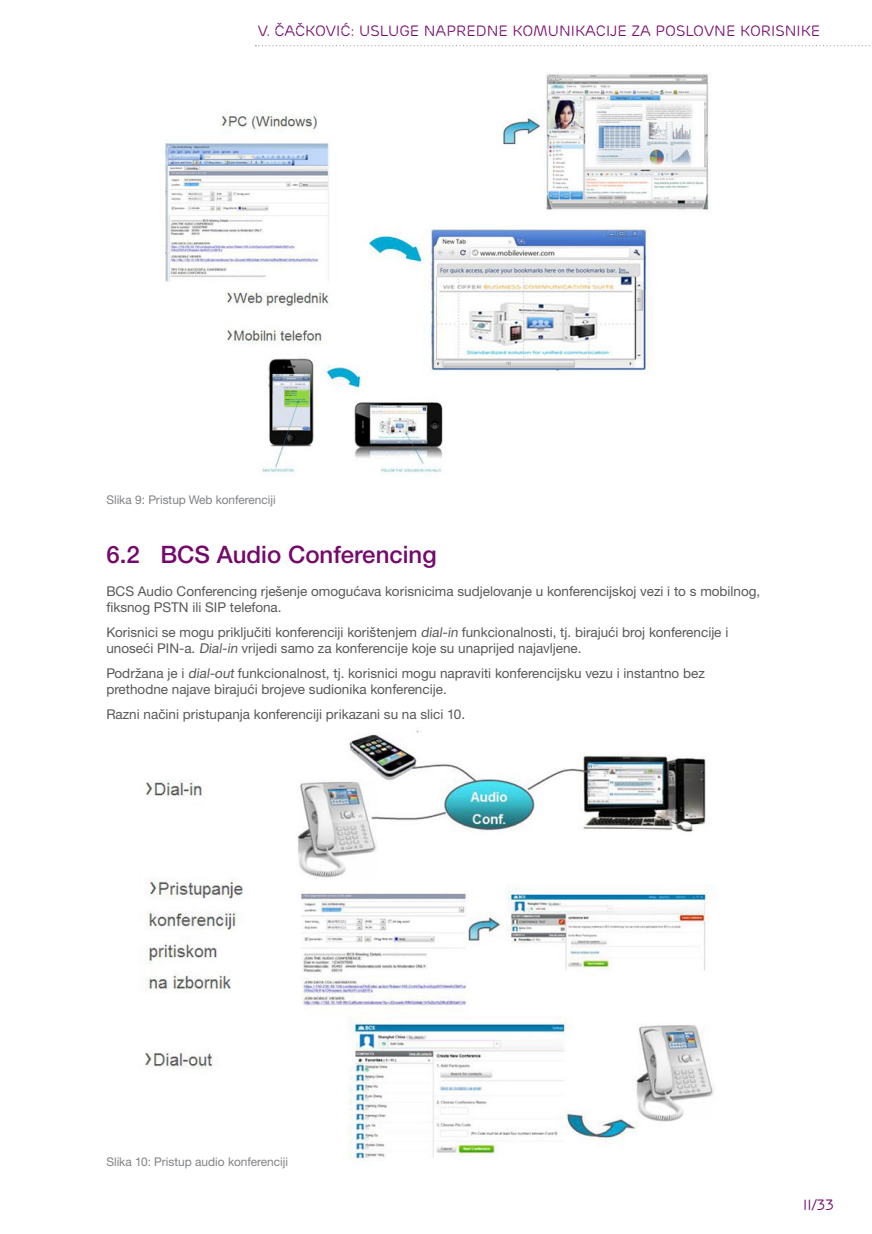
<style>
.page{position:relative;width:872px;height:1234px;background:#fff}
.page>*{position:absolute;margin:0;border:0;box-sizing:border-box;transform-origin:0 0}
.Podnaslov_1_1{font:500 24px "Ericsson Sans";color:#75096b}
.t1{font:15px "Ericsson Capital";color:#75096b}
.osnovni_tekst{font:13.5px/16.2px "Ericsson Sans";color:#57585a}
.potpis_pod_sliku{font:12px "Ericsson Sans";color:#808285}
</style>
<div class="page">
<svg style="left:255px;top:45px;width:615px;height:1px"></svg>
<img style="left:144px;top:730px;width:573px;height:432px">
<img style="left:165px;top:74px;width:544px;height:400px">
<p class="t1" style="left:258px;top:22px;width:564px">V. ČAČKOVIĆ: USLUGE NAPREDNE KOMUNIKACIJE ZA POSLOVNE KORISNIKE</p>
<p class="potpis_pod_sliku" style="left:106px;top:493px;width:171px">Slika 9: Pristup Web konferenciji</p>
<p class="Podnaslov_1_1" style="left:106px;top:540px;width:332px">6.2 BCS Audio Conferencing</p>
<p class="osnovni_tekst" style="left:106px;top:583px;width:655px">BCS Audio Conferencing rješenje omogućava korisnicima sudjelovanje u konferencijskoj vezi i to s mobilnog, fiksnog PSTN ili SIP telefona.</p>
<p class="osnovni_tekst" style="left:106px;top:624px;width:623px">Korisnici se mogu priključiti konferenciji korištenjem dial-in funkcionalnosti, tj. birajući broj konferencije i unoseći PIN-a. Dial-in vrijedi samo za konferencije koje su unaprijed najavljene.</p>
<p class="osnovni_tekst" style="left:106px;top:665px;width:600px">Podržana je i dial-out funkcionalnost, tj. korisnici mogu napraviti konferencijsku vezu i instantno bez prethodne najave birajući brojeve sudionika konferencije.</p>
<p class="osnovni_tekst" style="left:106px;top:706px;width:360px">Razni načini pristupanja konferenciji prikazani su na slici 10.</p>
<p class="potpis_pod_sliku" style="left:106px;top:1154px;width:183px">Slika 10: Pristup audio konferenciji</p>
<p class="t1" style="left:803px;top:1195px;width:33px">II/33</p>
</div>
